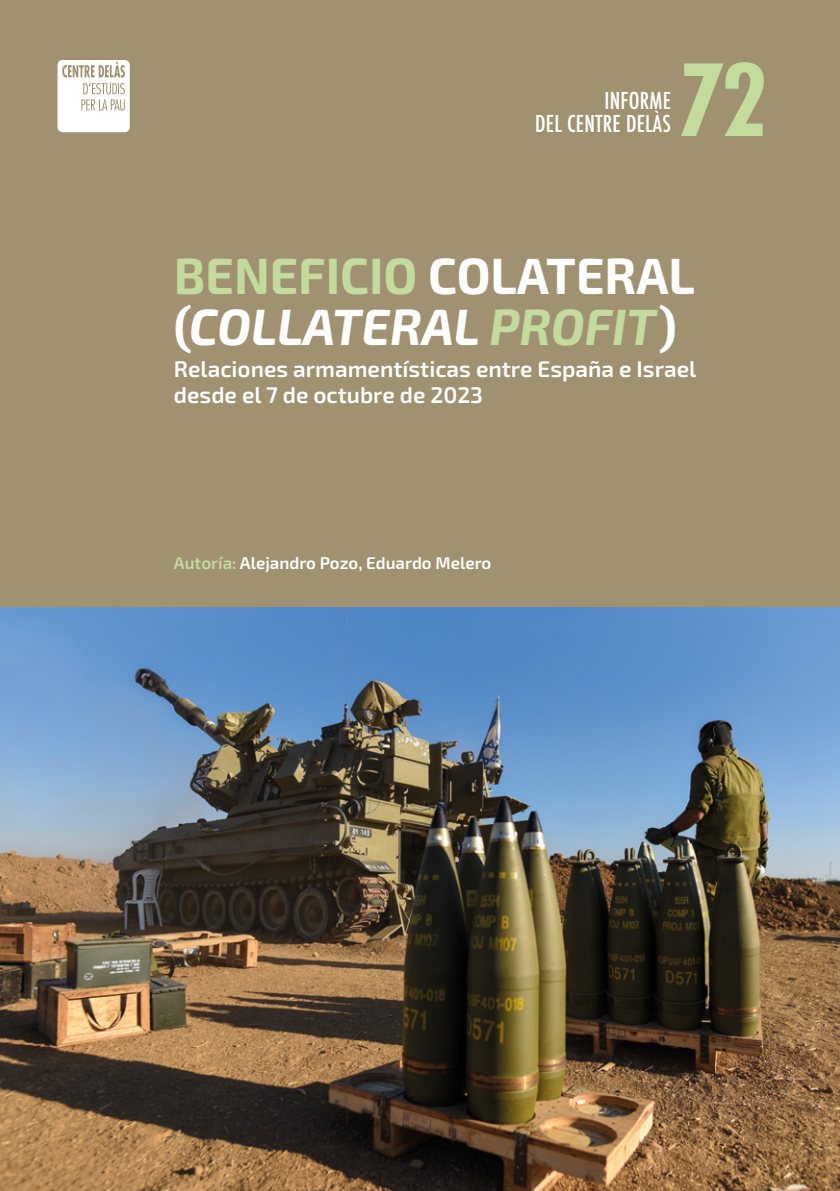
<style>
.page{position:relative;width:840px;height:1191px;background:#fff}
.page>*{position:absolute;margin:0;border:0;box-sizing:border-box;transform-origin:0 0}
.t1{font:700 condensed 96.2px "Futura";color:#c3db9d}
.t2{font:700 51px/51px "Exo 2.0";color:#fff}
.t3{font:600 22.6px/25.4px "Exo 2.0";color:#fff}
.t4{font:500 condensed 22.6px/22.6px "Futura";letter-spacing:.01em;color:#fff;text-align:right}
.t5{font:600 17px "Exo 2.0";color:#fff}
.s1{color:#c3db9d}
.s2{font-style:italic}
.s3{font-style:italic;color:#c3db9d}
</style>
<div class="page">
<div style="left:0;top:0;width:839px;height:1191px;background:#a09270"></div>
<img style="left:0;top:607px;width:839px;height:584px">
<svg style="left:57px;top:60px;width:73px;height:72px;background:#f0eee8"></svg>
<p class="t4" style="left:535px;top:90px;width:137px">INFORME<br>DEL CENTRE DELÀS</p>
<h1 class="t1" style="left:676px;top:41px;width:92px">72</h1>
<h2 class="t2" style="left:174px;top:252px;width:522px"><span class="s1">BENEFICIO</span> COLATERAL (<span class="s2">COLLATERAL</span> <span class="s3">PROFIT</span>)</h2>
<p class="t3" style="left:174px;top:357px;width:523px">Relaciones armamentísticas entre España e Israel desde el 7 de octubre de 2023</p>
<p class="t5" style="left:174px;top:553px;width:319px"><span class="s1">Autoría:</span> Alejandro Pozo, Eduardo Melero</p>
</div>
